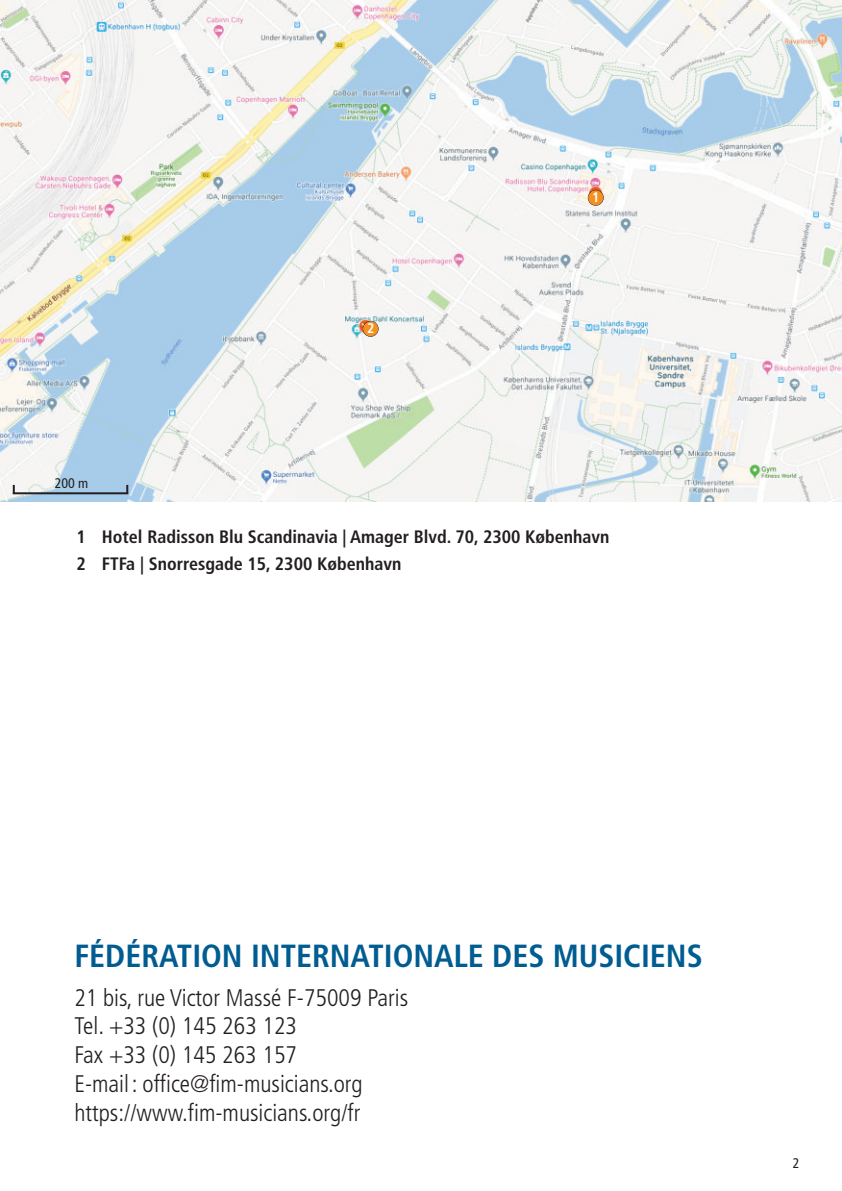
<style>
.page{position:relative;width:842px;height:1191px;background:#fff}
.page>*{position:absolute;margin:0;border:0;box-sizing:border-box;transform-origin:0 0}
.t1{font:700 condensed 32px "Frutiger";color:#005c91}
.t2{font:300 condensed 24px/28.8px "Frutiger";color:#231f20}
.t3{font:700 condensed 18px/26.2px "Frutiger";color:#231f20}
.t4{font:condensed 14px "Frutiger";color:#231f20}
.t5{font:700 condensed 14px "Frutiger";color:#fff}
</style>
<div class="page">
<img style="left:0;top:0;width:842px;height:501px">
<div style="left:588px;top:190px;width:15px;height:15px;background:#f68f1e;border-radius:50%"></div>
<div style="left:588px;top:190px;width:16px;height:16px;border:1px solid #231f20;border-radius:50%"></div>
<div style="left:363px;top:321px;width:15px;height:15px;background:#f68f1e;border-radius:50%"></div>
<div style="left:363px;top:321px;width:16px;height:16px;border:1px solid #231f20;border-radius:50%"></div>
<hr style="left:13px;top:492px;width:115px;height:2px;background:#231f20">
<svg style="left:13px;top:485px;width:2px;height:8px"></svg>
<svg style="left:126px;top:485px;width:2px;height:8px"></svg>
<p class="t5" style="left:367px;top:320px;width:9px">2</p>
<p class="t5" style="left:592px;top:189px;width:9px">1</p>
<p class="t4" style="left:55px;top:474px;width:35px">200 m</p>
<p class="t3" style="left:76px;top:524px;width:11px">1<br>2</p>
<p class="t3" style="left:102px;top:524px;width:509px">Hotel Radisson Blu Scandinavia | Amager Blvd. 70, 2300 København<br>FTFa | Snorresgade 15, 2300 København</p>
<h1 class="t1" style="left:74px;top:937px;width:630px">FÉDÉRATION INTERNATIONALE DES MUSICIENS</h1>
<p class="t2" style="left:74px;top:983px;width:335px">21 bis, rue Victor Massé F-75009 Paris<br>Tel. +33 (0) 145 263 123<br>Fax +33 (0) 145 263 157<br>E-mail : office@fim-musicians.org https://www.fim-musicians.org/fr</p>
<p class="t4" style="left:793px;top:1154px;width:8px">2</p>
</div>
